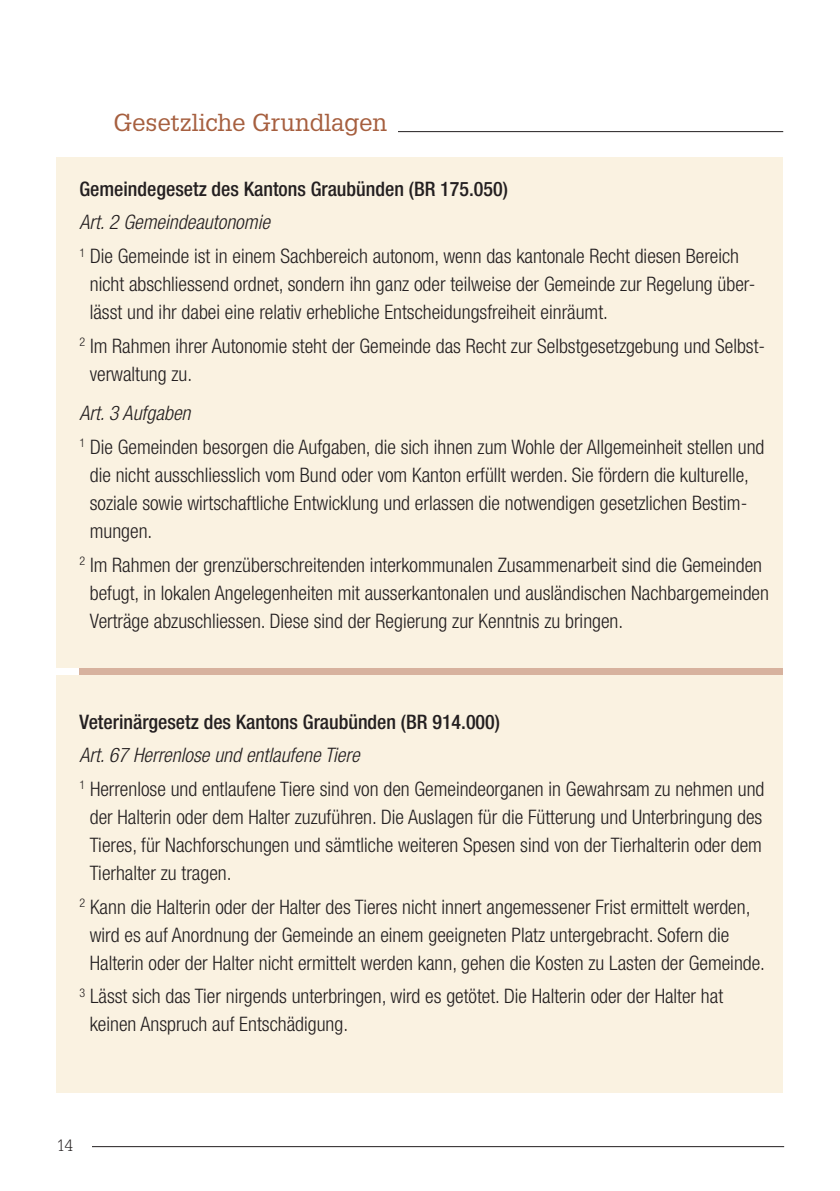
<style>
.page{position:relative;width:840px;height:1191px;background:#fff}
.page>*{position:absolute;margin:0;border:0;box-sizing:border-box;transform-origin:0 0}
.t1{font:24px "Glypha";color:#a65f3f}
.t2{font:300 condensed 20px/28px "Helvetica Neue";color:#231f20}
.t3{font:500 condensed 20px "Helvetica Neue";color:#231f20}
.t4{font:300 16px "Glypha";color:#231f20}
.s1{font-style:italic}
</style>
<div class="page">
<div style="left:57px;top:157px;width:725px;height:935px;background:#faf2e1"></div>
<hr style="left:398px;top:131px;width:384px;height:1px;background:#231f20">
<div style="left:56px;top:669px;width:46px;height:6px;background:#fff"></div>
<div style="left:79px;top:669px;width:703px;height:6px;background:#d7b29e"></div>
<hr style="left:58px;top:1146px;width:725px;height:1px;background:#231f20">
<div style="left:57px;top:1117px;width:34px;height:60px;background:#fff"></div>
<p class="t1" style="left:113px;top:109px;width:275px">Gesetzliche Grundlagen</p>
<p class="t3" style="left:79px;top:181px;width:429px">Gemeindegesetz des Kantons Graubünden (BR 175.050)</p>
<p class="t2" style="left:79px;top:207px;width:660px;line-height:33.6px"><span class="s1">Art. 2 Gemeindeautonomie<br></span><sup>1</sup> Die Gemeinde ist in einem Sachbereich autonom, wenn das kantonale Recht diesen Bereich</p>
<p class="t2" style="left:90px;top:272px;width:666px">nicht abschliessend ordnet, sondern ihn ganz oder teilweise der Gemeinde zur Regelung über&shy;lässt und ihr dabei eine relativ erhebliche Entscheidungsfreiheit einräumt.</p>
<p class="t2" style="left:90px;top:333px;width:676px;text-indent:-10px"><sup>2</sup> Im Rahmen ihrer Autonomie steht der Gemeinde das Recht zur Selbstgesetzgebung und Selbst&shy;verwaltung zu.</p>
<p class="t2" style="left:79px;top:398px;width:686px;line-height:33.6px"><span class="s1">Art. 3 Aufgaben<br></span><sup>1</sup> Die Gemeinden besorgen die Aufgaben, die sich ihnen zum Wohle der Allgemeinheit stellen und</p>
<p class="t2" style="left:90px;top:462px;width:660px;text-align:justify">die nicht ausschliesslich vom Bund oder vom Kanton erfüllt werden. Sie fördern die kulturelle, soziale sowie wirtschaftliche Entwicklung und erlassen die notwendigen gesetzlichen Bestim&shy;mungen.</p>
<p class="t2" style="left:90px;top:552px;width:680px;text-indent:-10px"><sup>2</sup> Im Rahmen der grenzüberschreitenden interkommunalen Zusammenarbeit sind die Gemeinden befugt, in lokalen Angelegenheiten mit ausserkantonalen und ausländischen Nachbargemeinden<br>Verträge abzuschliessen. Diese sind der Regierung zur Kenntnis zu bringen.</p>
<p class="t3" style="left:79px;top:714px;width:422px">Veterinärgesetz des Kantons Graubünden (BR 914.000)</p>
<p class="t2" style="left:79px;top:740px;width:686px;line-height:33.6px"><span class="s1">Art. 67 Herrenlose und entlaufene Tiere<br></span><sup>1</sup> Herrenlose und entlaufene Tiere sind von den Gemeindeorganen in Gewahrsam zu nehmen und</p>
<p class="t2" style="left:90px;top:804px;width:673px;text-align:justify">der Halterin oder dem Halter zuzuführen. Die Auslagen für die Fütterung und Unterbringung des Tieres, für Nachforschungen und sämtliche weiteren Spesen sind von der Tierhalterin oder dem Tierhalter zu tragen.</p>
<p class="t2" style="left:90px;top:894px;width:676px;text-indent:-10px"><sup>2</sup> Kann die Halterin oder der Halter des Tieres nicht innert angemessener Frist ermittelt werden, wird es auf Anordnung der Gemeinde an einem geeigneten Platz untergebracht. Sofern die<br>Halterin oder der Halter nicht ermittelt werden kann, gehen die Kosten zu Lasten der Gemeinde.</p>
<p class="t2" style="left:90px;top:984px;width:634px;text-indent:-10px"><sup>3</sup> Lässt sich das Tier nirgends unterbringen, wird es getötet. Die Halterin oder der Halter hat keinen Anspruch auf Entschädigung.</p>
<p class="t4" style="left:57px;top:1139px;width:17px">14</p>
</div>
